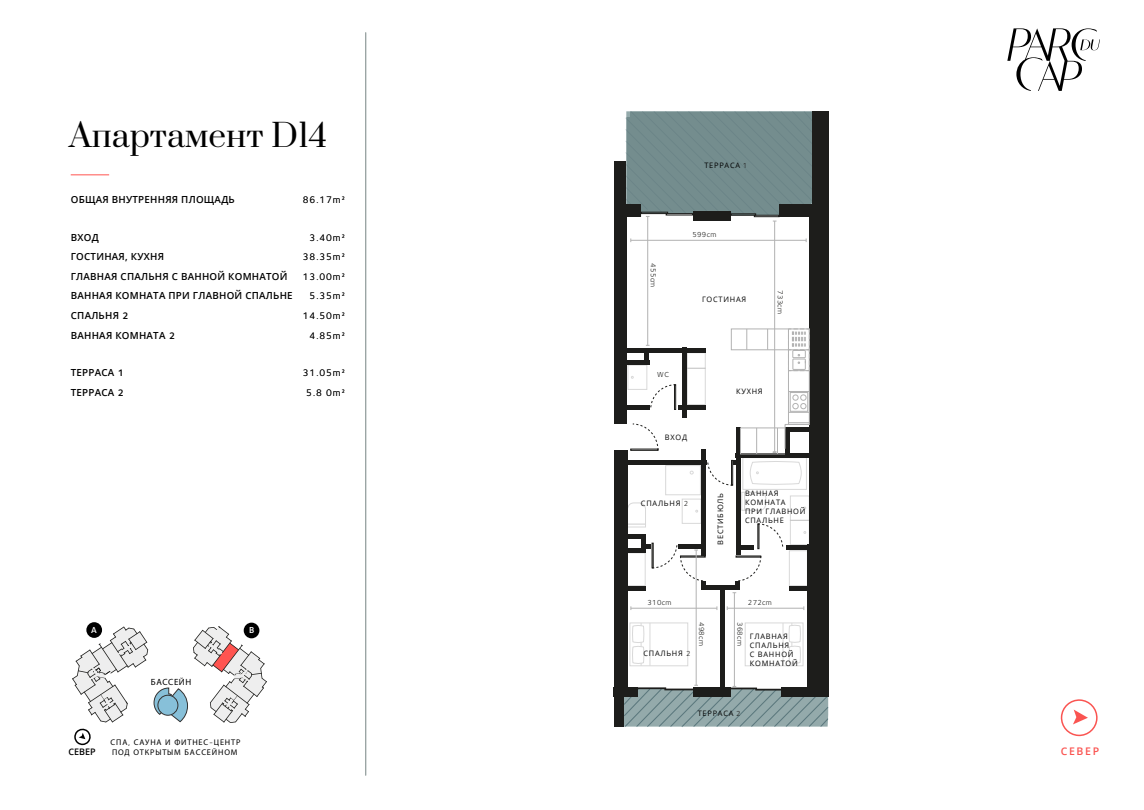
<style>
.page{position:relative;width:1144px;height:810px;background:#fff}
.page>*{position:absolute;margin:0;border:0;box-sizing:border-box;transform-origin:0 0}
.t1{font:31.5px "Prata";color:#000}
.t2{font:600 10.5px "Open Sans";letter-spacing:.16em;color:#fa5451}
.t3{font:600 9.75px/19.5px "Open Sans";letter-spacing:.025em;color:#000}
.t4{font:9.75px/19.5px "Foundry Sterling";letter-spacing:.1em;color:#000;text-align:right}
.t5{font:9px "Myriad Pro";letter-spacing:.06em;color:#000}
.t6{font:600 9px "Open Sans";color:#000}
.t7{font:600 9px "Foundry Sterling";color:#fff}
.t8{font:8.25px "Myriad Pro";letter-spacing:.1em;color:#000}
.t9{font:7.5px/9px "Open Sans";letter-spacing:.1em;color:#000}
.t10{font:7.5px "Foundry Sterling";letter-spacing:.04em;color:#1d1d1b}
.s1{font-family:"Foundry Sterling"}
.s2{font-family:"Foundry Sterling";color:#1d1d1b}
</style>
<div class="page">
<svg style="left:1007px;top:28px;width:93px;height:63px"></svg>
<svg style="left:1060px;top:699px;width:37px;height:37px"></svg>
<svg style="left:72px;top:626px;width:195px;height:119px"></svg>
<div style="left:158px;top:695px;width:20px;height:20px;background:#87c0d9;border-radius:50%"></div>
<div style="left:157px;top:694px;width:21px;height:21px;border:1px solid #333;border-radius:50%"></div>
<svg style="left:650px;top:384px;width:24px;height:24px"></svg>
<svg style="left:632px;top:423px;width:26px;height:23px"></svg>
<div style="left:630px;top:622px;width:58px;height:43px;border:1px solid #b2b2b2"></div>
<hr style="left:650px;top:622px;width:1px;height:43px;background:#b2b2b2">
<hr style="left:641px;top:622px;width:1px;height:43px;background:#b2b2b2">
<svg style="left:632px;top:624px;width:12px;height:39px"></svg>
<svg style="left:744px;top:491px;width:22px;height:20px"></svg>
<svg style="left:741px;top:492px;width:4px;height:18px"></svg>
<svg style="left:627px;top:502px;width:19px;height:21px"></svg>
<svg style="left:627px;top:523px;width:19px;height:4px"></svg>
<svg style="left:657px;top:352px;width:19px;height:1px"></svg>
<div style="left:742px;top:457px;width:65px;height:32px;border:1px solid #b2b2b2"></div>
<svg style="left:749px;top:461px;width:53px;height:24px"></svg>
<div style="left:790px;top:495px;width:20px;height:25px;border:1px solid #b2b2b2"></div>
<div style="left:790px;top:520px;width:20px;height:25px;border:1px solid #b2b2b2"></div>
<div style="left:627px;top:364px;width:20px;height:25px;border:1px solid #b2b2b2"></div>
<div style="left:682px;top:498px;width:19px;height:25px;border:1px solid #b2b2b2"></div>
<div style="left:665px;top:465px;width:36px;height:30px;border:1px solid #b2b2b2"></div>
<div style="left:745px;top:622px;width:58px;height:43px;border:1px solid #b2b2b2"></div>
<hr style="left:783px;top:622px;width:1px;height:43px;background:#b2b2b2">
<hr style="left:791px;top:622px;width:1px;height:43px;background:#b2b2b2">
<svg style="left:788px;top:624px;width:13px;height:39px"></svg>
<div style="left:687px;top:352px;width:18px;height:16px;border:1px solid #b2b2b2"></div>
<div style="left:687px;top:368px;width:18px;height:36px;border:1px solid #b2b2b2"></div>
<div style="left:789px;top:550px;width:19px;height:35px;border:1px solid #b2b2b2"></div>
<div style="left:807px;top:544px;width:5px;height:152px;background:#1d1d1b"></div>
<div style="left:622px;top:214px;width:5px;height:210px;background:#1d1d1b"></div>
<div style="left:737px;top:544px;width:17px;height:5px;background:#1d1d1b"></div>
<div style="left:641px;top:534px;width:5px;height:19px;background:#1d1d1b"></div>
<hr style="left:701px;top:585px;width:39px;height:4px;background:#1d1d1b">
<div style="left:615px;top:585px;width:31px;height:5px;background:#1d1d1b"></div>
<div style="left:789px;top:585px;width:19px;height:5px;background:#1d1d1b"></div>
<div style="left:618px;top:534px;width:26px;height:5px;background:#1d1d1b"></div>
<div style="left:618px;top:548px;width:26px;height:5px;background:#1d1d1b"></div>
<div style="left:641px;top:543px;width:9px;height:5px;background:#1d1d1b"></div>
<div style="left:786px;top:544px;width:33px;height:5px;background:#1d1d1b"></div>
<svg style="left:706px;top:460px;width:30px;height:25px"></svg>
<div style="left:627px;top:404px;width:22px;height:5px;background:#1d1d1b"></div>
<div style="left:624px;top:359px;width:25px;height:5px;background:#1d1d1b"></div>
<div style="left:678px;top:404px;width:27px;height:5px;background:#1d1d1b"></div>
<div style="left:644px;top:352px;width:5px;height:11px;background:#1d1d1b"></div>
<div style="left:626px;top:347px;width:79px;height:5px;background:#1d1d1b"></div>
<svg style="left:741px;top:454px;width:69px;height:3px"></svg>
<div style="left:624px;top:459px;width:82px;height:5px;background:#1d1d1b"></div>
<div style="left:736px;top:427px;width:5px;height:128px;background:#1d1d1b"></div>
<div style="left:720px;top:587px;width:5px;height:101px;background:#1d1d1b"></div>
<hr style="left:623px;top:449px;width:4px;height:243px;background:#1d1d1b">
<div style="left:701px;top:448px;width:5px;height:107px;background:#1d1d1b"></div>
<div style="left:682px;top:347px;width:5px;height:71px;background:#1d1d1b"></div>
<div style="left:812px;top:111px;width:9px;height:103px;background:#1d1d1b"></div>
<div style="left:819px;top:111px;width:9px;height:586px;background:#1d1d1b"></div>
<div style="left:810px;top:214px;width:9px;height:482px;background:#1d1d1b"></div>
<div style="left:614px;top:162px;width:10px;height:262px;background:#1d1d1b"></div>
<div style="left:614px;top:449px;width:9px;height:277px;background:#1d1d1b"></div>
<div style="left:731px;top:460px;width:2px;height:25px;border:1px solid #1d1d1b"></div>
<div style="left:674px;top:384px;width:2px;height:25px;border:1px solid #1d1d1b"></div>
<svg style="left:758px;top:523px;width:25px;height:25px"></svg>
<hr style="left:647px;top:216px;width:1px;height:129px;background:#b2b2b2">
<hr style="left:696px;top:550px;width:1px;height:135px;background:#b2b2b2">
<svg style="left:652px;top:543px;width:53px;height:44px"></svg>
<hr style="left:734px;top:592px;width:1px;height:94px;background:#b2b2b2">
<svg style="left:615px;top:684px;width:213px;height:43px;background:#819292"></svg>
<svg style="left:732px;top:555px;width:29px;height:38px"></svg>
<hr style="left:774px;top:221px;width:1px;height:230px;background:#b2b2b2">
<svg style="left:622px;top:111px;width:190px;height:110px;background:#748a8a"></svg>
<hr style="left:631px;top:240px;width:175px;height:1px;background:#b2b2b2">
<hr style="left:727px;top:607px;width:77px;height:1px;background:#b2b2b2">
<hr style="left:631px;top:607px;width:86px;height:1px;background:#b2b2b2">
<div style="left:86px;top:622px;width:16px;height:15px;background:#000;border-radius:50%"></div>
<div style="left:244px;top:622px;width:15px;height:16px;background:#000;border-radius:50%"></div>
<svg style="left:730px;top:328px;width:80px;height:126px"></svg>
<hr style="left:365px;top:32px;width:1px;height:743px;background:#98a2a1">
<hr style="left:71px;top:174px;width:38px;height:1px;background:#ff5450">
<h1 class="t1" style="left:69px;top:109px;width:260px">Апартамент D14</h1>
<p class="t3" style="left:71px;top:190px;width:166px">ОБЩАЯ ВНУТРЕННЯЯ ПЛОЩАДЬ</p>
<p class="t3" style="left:71px;top:227px;width:223px">ВХОД<br>ГОСТИНАЯ, КУХНЯ<br>ГЛАВНАЯ СПАЛЬНЯ С ВАННОЙ КОМНАТОЙ<br>ВАННАЯ КОМНАТА ПРИ ГЛАВНОЙ СПАЛЬНЕ<br>СПАЛЬНЯ <span class="s1">2<br></span>ВАННАЯ КОМНАТА <span class="s1">2</span></p>
<p class="t3" style="left:71px;top:362px;width:55px">ТЕРРАСА <span class="s1">1<br></span>ТЕРРАСА <span class="s1">2</span></p>
<p class="t4" style="left:303px;top:190px;width:44px">86.17m²</p>
<p class="t4" style="left:303px;top:228px;width:44px">3.40m²<br>38.35m²<br>13.00m²<br>5.35m²<br>14.50m²<br>4.85m²</p>
<p class="t4" style="left:303px;top:363px;width:44px;text-align:center">31.05m²<br>5.8 0m²</p>
<p class="t7" style="left:91px;top:624px;width:7px">A</p>
<p class="t7" style="left:249px;top:624px;width:7px">B</p>
<p class="t5" style="left:151px;top:675px;width:42px">БАССЕЙН</p>
<p class="t8" style="left:111px;top:737px;width:131px">СПА<span class="s1">,</span> САУНА И ФИТНЕС<span class="s1">-</span>ЦЕНТР</p>
<p class="t6" style="left:68px;top:745px;width:29px">CЕВЕР</p>
<p class="t8" style="left:112px;top:746px;width:127px">ПОД ОТКРЫТЫМ БАССЕЙНОМ</p>
<p class="t9" style="left:704px;top:161px;width:44px">ТЕРРАСА <span class="s2">1</span></p>
<p class="t10" style="left:658px;top:263px;width:25px;rotate:90deg">455cm</p>
<p class="t10" style="left:692px;top:230px;width:25px">599cm</p>
<p class="t9" style="left:702px;top:294px;width:46px">ГОСТИНАЯ</p>
<p class="t10" style="left:784px;top:290px;width:25px;rotate:90deg">733cm</p>
<p class="t10" style="left:657px;top:370px;width:13px">WC</p>
<p class="t9" style="left:665px;top:432px;width:24px">ВХОД</p>
<p class="t9" style="left:736px;top:387px;width:28px">КУХНЯ</p>
<p class="t9" style="left:641px;top:498px;width:49px">СПАЛЬНЯ <span class="s2">2</span></p>
<p class="t9" style="left:716px;top:544px;width:53px;rotate:-90deg">ВЕСТИБЮЛЬ</p>
<p class="t9" style="left:745px;top:488px;width:62px">ВАННАЯ<br>КОМНАТА<br>ПРИ ГЛАВНОЙ<br>СПАЛЬНЕ</p>
<p class="t10" style="left:647px;top:598px;width:25px">310cm</p>
<p class="t9" style="left:643px;top:648px;width:49px">СПАЛЬНЯ <span class="s2">2</span></p>
<p class="t10" style="left:748px;top:598px;width:25px">272cm</p>
<p class="t10" style="left:706px;top:621px;width:25px;rotate:90deg">498cm</p>
<p class="t10" style="left:744px;top:621px;width:25px;rotate:90deg">368cm</p>
<p class="t9" style="left:750px;top:631px;width:49px">ГЛАВНАЯ<br>СПАЛЬНЯ<br>С ВАННОЙ<br>КОМНАТОЙ</p>
<p class="t9" style="left:698px;top:708px;width:44px">ТЕРРАСА <span class="s2">2</span></p>
<p class="t2" style="left:1061px;top:743px;width:40px">CЕВЕР</p>
</div>
